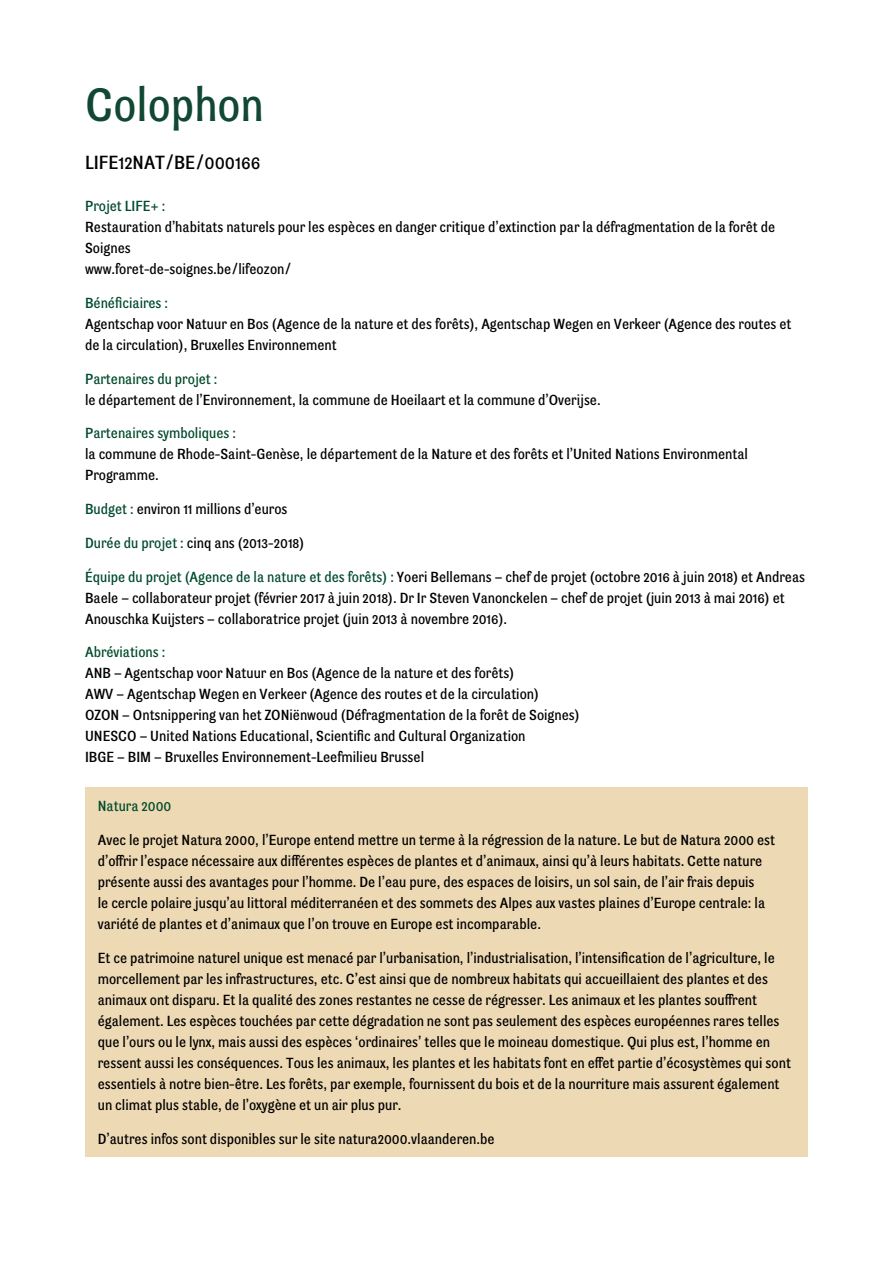
<style>
.page{position:relative;width:893px;height:1263px;background:#fff}
.page>*{position:absolute;margin:0;border:0;box-sizing:border-box;transform-origin:0 0}
.t1{font:48px "Son Grotesque";color:#124734}
.t2{font:19.5px "Son Grotesque";color:#000}
.t3{font:15px/21px "Son Grotesque";color:#000}
.t4{font:15px "Son Grotesque";color:#004a2c}
.s1{color:#004a2c}
</style>
<div class="page">
<div style="left:85px;top:787px;width:723px;height:369px;background:#edd9b4"></div>
<h1 class="t1" style="left:85px;top:78px;width:180px">Colophon</h1>
<h2 class="t2" style="left:85px;top:151px;width:177px">LIFE12NAT/BE/000166</h2>
<p class="t4" style="left:85px;top:198px;width:82px">Projet LIFE+ :</p>
<p class="t3" style="left:85px;top:216px;width:692px">Restauration d’habitats naturels pour les espèces en danger critique d’extinction par la défragmentation de la forêt de<br>Soignes<br>www.foret-de-soignes.be/lifeozon/</p>
<p class="t4" style="left:85px;top:294px;width:85px">Bénéficiaires :</p>
<p class="t3" style="left:85px;top:313px;width:708px">Agentschap voor Natuur en Bos (Agence de la nature et des forêts), Agentschap Wegen en Verkeer (Agence des routes et de la circulation), Bruxelles Environnement</p>
<p class="t4" style="left:85px;top:370px;width:134px">Partenaires du projet :</p>
<p class="t3" style="left:85px;top:389px;width:517px">le département de l’Environnement, la commune de Hoeilaart et la commune d’Overijse.</p>
<p class="t4" style="left:85px;top:425px;width:153px">Partenaires symboliques :</p>
<p class="t3" style="left:85px;top:444px;width:665px">la commune de Rhode-Saint-Genèse, le département de la Nature et des forêts et l’United Nations Environmental<br>Programme.</p>
<p class="t3" style="left:85px;top:498px;width:204px"><span class="s1">Budget :</span> environ 11 millions d’euros</p>
<p class="t3" style="left:85px;top:532px;width:221px"><span class="s1">Durée du projet :</span> cinq ans (2013-2018)</p>
<p class="t3" style="left:85px;top:566px;width:721px"><span class="s1">Équipe du projet (Agence de la nature et des forêts) :</span> Yoeri Bellemans – chef de projet (octobre 2016 à juin 2018) et Andreas<br>Baele – collaborateur projet (février 2017 à juin 2018). Dr Ir Steven Vanonckelen – chef de projet (juin 2013 à mai 2016) et<br>Anouschka Kuijsters – collaboratrice projet (juin 2013 à novembre 2016).</p>
<p class="t4" style="left:85px;top:644px;width:82px">Abréviations :</p>
<p class="t3" style="left:85px;top:663px;width:496px">ANB – Agentschap voor Natuur en Bos (Agence de la nature et des forêts)<br>AWV – Agentschap Wegen en Verkeer (Agence des routes et de la circulation)<br>OZON – Ontsnippering van het ZONiënwoud (Défragmentation de la forêt de Soignes)<br>UNESCO – United Nations Educational, Scientific and Cultural Organization<br>IBGE – BIM – Bruxelles Environnement-Leefmilieu Brussel</p>
<p class="t4" style="left:98px;top:798px;width:75px">Natura 2000</p>
<p class="t3" style="left:98px;top:829px;width:679px">Avec le projet Natura 2000, l’Europe entend mettre un terme à la régression de la nature. Le but de Natura 2000 est d’offrir l’espace nécessaire aux différentes espèces de plantes et d’animaux, ainsi qu’à leurs habitats. Cette nature présente aussi des avantages pour l’homme. De l’eau pure, des espaces de loisirs, un sol sain, de l’air frais depuis<br>le cercle polaire jusqu’au littoral méditerranéen et des sommets des Alpes aux vastes plaines d’Europe centrale: la variété de plantes et d’animaux que l’on trouve en Europe est incomparable.</p>
<p class="t3" style="left:98px;top:947px;width:695px">Et ce patrimoine naturel unique est menacé par l’urbanisation, l’industrialisation, l’intensification de l’agriculture, le morcellement par les infrastructures, etc. C’est ainsi que de nombreux habitats qui accueillaient des plantes et des animaux ont disparu. Et la qualité des zones restantes ne cesse de régresser. Les animaux et les plantes souffrent également. Les espèces touchées par cette dégradation ne sont pas seulement des espèces européennes rares telles que l’ours ou le lynx, mais aussi des espèces ‘ordinaires’ telles que le moineau domestique. Qui plus est, l’homme en ressent aussi les conséquences. Tous les animaux, les plantes et les habitats font en effet partie d’écosystèmes qui sont essentiels à notre bien-être. Les forêts, par exemple, fournissent du bois et de la nourriture mais assurent également un climat plus stable, de l’oxygène et un air plus pur.</p>
<p class="t3" style="left:98px;top:1128px;width:398px">D’autres infos sont disponibles sur le site natura2000.vlaanderen.be</p>
</div>
